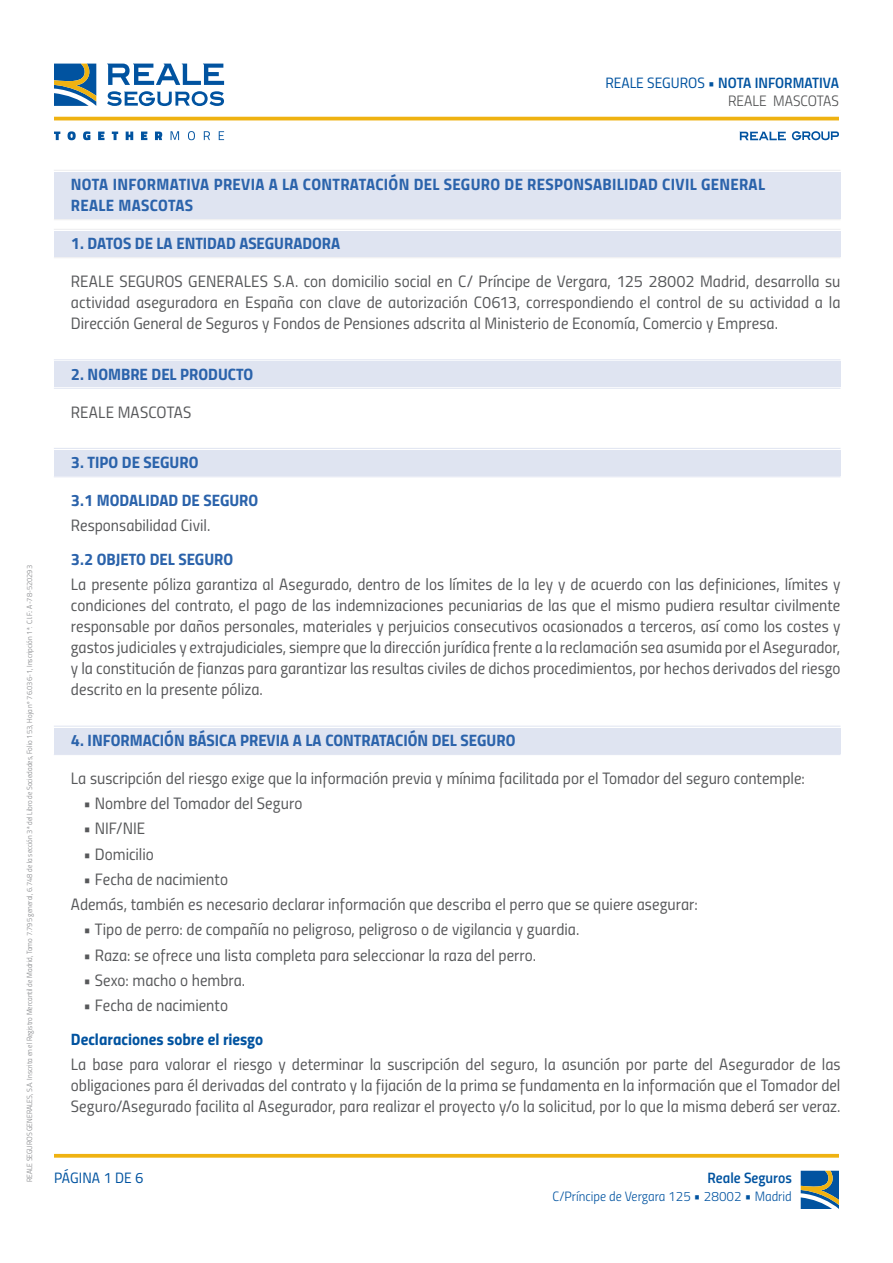
<style>
.page{position:relative;width:893px;height:1263px;background:#fff}
.page>*{position:absolute;margin:0;border:0;box-sizing:border-box;transform-origin:0 0}
.Estilo_de_párrafo_1{font:16.5px/21px "Titillium Regular Upright";color:#57585a;text-align:justify}
.titulares{font:16.5px/21px "Titillium Bold Upright";letter-spacing:.02em;color:#2b63ab}
.Estilo_de_párrafo_4-filete_azul{font:16.5px "Titillium Bold Upright";color:#2b63ab}
.Estilo_de_párrafo_1-2{font:16.5px "Titillium Bold Upright";color:#2b63ab}
.titulares-2{font:16.5px "Titillium Bold Upright";color:#2b63ab}
.Estilo_de_párrafo_1-3{font:16.5px "Titillium Bold Upright";color:#0153a0}
.t1{font:15px "Titillium Semibold Upright";color:#0153a0}
.t2{font:15px "Titillium Light Upright";color:#4b4c4d}
.t3{font:15px "Titillium Regular Upright";color:#0153a0}
.t4{font:13.5px "Titillium Light Upright";color:#0153a0}
.t5{font:7.5px "Titillium Light Upright";color:#808285}
.s1{font-family:"Titillium Regular Upright"}
.s2{font-family:"Titillium Semibold Upright";font-size:15px}
</style>
<div class="page">
<svg style="left:107px;top:64px;width:117px;height:21px"></svg>
<svg style="left:54px;top:64px;width:42px;height:42px;background:#507b8e"></svg>
<svg style="left:107px;top:91px;width:117px;height:15px"></svg>
<hr style="left:54px;top:117px;width:785px;height:3px;background:#efb211">
<svg style="left:54px;top:132px;width:6px;height:8px"></svg>
<svg style="left:68px;top:131px;width:8px;height:9px"></svg>
<svg style="left:83px;top:131px;width:7px;height:9px"></svg>
<svg style="left:98px;top:132px;width:6px;height:8px"></svg>
<svg style="left:112px;top:132px;width:6px;height:8px"></svg>
<svg style="left:126px;top:132px;width:7px;height:8px"></svg>
<svg style="left:141px;top:132px;width:6px;height:8px"></svg>
<svg style="left:155px;top:132px;width:7px;height:8px"></svg>
<svg style="left:171px;top:131px;width:8px;height:9px"></svg>
<svg style="left:188px;top:131px;width:7px;height:9px"></svg>
<svg style="left:204px;top:131px;width:6px;height:9px"></svg>
<svg style="left:219px;top:131px;width:5px;height:9px"></svg>
<svg style="left:739px;top:132px;width:47px;height:8px"></svg>
<svg style="left:792px;top:131px;width:47px;height:9px"></svg>
<svg style="left:801px;top:1171px;width:38px;height:38px"></svg>
<svg style="left:54px;top:1154px;width:785px;height:4px;background:#f0b824"></svg>
<div style="left:54px;top:172px;width:786px;height:46px;background:#dfe4f1"></div>
<hr style="left:54px;top:170px;width:786px;height:1px;background:#ececee">
<hr style="left:54px;top:219px;width:786px;height:1px;background:#ececee">
<div style="left:54px;top:231px;width:786px;height:25px;background:#dfe4f1"></div>
<hr style="left:54px;top:229px;width:786px;height:1px;background:#ececee">
<hr style="left:54px;top:257px;width:786px;height:1px;background:#ececee">
<div style="left:54px;top:362px;width:786px;height:25px;background:#dfe4f1"></div>
<hr style="left:54px;top:360px;width:786px;height:1px;background:#dfe4f1">
<hr style="left:54px;top:388px;width:786px;height:1px;background:#dfe4f1">
<div style="left:54px;top:450px;width:786px;height:25px;background:#dfe4f1"></div>
<hr style="left:54px;top:448px;width:786px;height:1px;background:#dfe4f1">
<hr style="left:54px;top:476px;width:786px;height:1px;background:#dfe4f1">
<div style="left:54px;top:728px;width:786px;height:25px;background:#dfe4f1"></div>
<hr style="left:54px;top:726px;width:786px;height:1px;background:#dfe4f1">
<hr style="left:54px;top:754px;width:786px;height:1px;background:#dfe4f1">
<p class="t1" style="left:605px;top:71px;width:235px"><span class="s1">REALE SEGUROS</span> • NOTA INFORMATIVA</p>
<p class="t2" style="left:728px;top:89px;width:112px">REALE MASCOTAS</p>
<p class="t5" style="left:24px;top:1182px;width:619px;rotate:-90deg">REALE SEGUROS GENERALES, S.A. Inscrita en el Registro Mercantil de Madrid, Tomo 7.795 general, 6.748 de la sección 3ª del Libro de Sociedades, Folio 153, Hoja nº 76.036-1, Inscripción 1ª. C.I.F.: A-78-520293</p>
<p class="titulares" style="left:71px;top:173px;width:696px">NOTA INFORMATIVA PREVIA A LA CONTRATACIÓN DEL SEGURO DE RESPONSABILIDAD CIVIL GENERAL<br>REALE MASCOTAS</p>
<p class="titulares-2" style="left:71px;top:230px;width:271px">1. DATOS DE LA ENTIDAD ASEGURADORA</p>
<p class="Estilo_de_párrafo_1" style="left:71px;top:270px;width:771px">REALE SEGUROS GENERALES S.A. con domicilio social en C/ Príncipe de Vergara, 125 28002 Madrid, desarrolla su actividad aseguradora en España con clave de autorización C0613, correspondiendo el control de su actividad a la Dirección General de Seguros y Fondos de Pensiones adscrita al Ministerio de Economía, Comercio y Empresa.</p>
<p class="Estilo_de_párrafo_4-filete_azul" style="left:71px;top:361px;width:184px">2. NOMBRE DEL PRODUCTO</p>
<p class="Estilo_de_párrafo_1" style="left:71px;top:400px;width:122px">REALE MASCOTAS</p>
<p class="Estilo_de_párrafo_4-filete_azul" style="left:71px;top:449px;width:129px">3. TIPO DE SEGURO</p>
<p class="Estilo_de_párrafo_1-2" style="left:71px;top:487px;width:189px">3.1 MODALIDAD DE SEGURO</p>
<p class="Estilo_de_párrafo_1" style="left:71px;top:514px;width:141px">Responsabilidad Civil.</p>
<p class="Estilo_de_párrafo_1-2" style="left:71px;top:546px;width:164px">3.2 OBJETO DEL SEGURO</p>
<p class="Estilo_de_párrafo_1" style="left:71px;top:573px;width:771px">La presente póliza garantiza al Asegurado, dentro de los límites de la ley y de acuerdo con las definiciones, límites y condiciones del contrato, el pago de las indemnizaciones pecuniarias de las que el mismo pudiera resultar civilmente responsable por daños personales, materiales y perjuicios consecutivos ocasionados a terceros, así como los costes y gastos judiciales y extrajudiciales, siempre que la dirección jurídica frente a la reclamación sea asumida por el Asegurador, y la constitución de fianzas para garantizar las resultas civiles de dichos procedimientos, por hechos derivados del riesgo descrito en la presente póliza.</p>
<p class="Estilo_de_párrafo_4-filete_azul" style="left:71px;top:727px;width:446px">4. INFORMACIÓN BÁSICA PREVIA A LA CONTRATACIÓN DEL SEGURO</p>
<p class="Estilo_de_párrafo_1" style="left:71px;top:767px;width:735px">La suscripción del riesgo exige que la información previa y mínima facilitada por el Tomador del seguro contemple:</p>
<p class="Estilo_de_párrafo_1" style="left:84px;top:792px;width:220px">• Nombre del Tomador del Seguro</p>
<p class="Estilo_de_párrafo_1" style="left:84px;top:817px;width:63px">• NIF/NIE</p>
<p class="Estilo_de_párrafo_1" style="left:84px;top:842px;width:72px">• Domicilio</p>
<p class="Estilo_de_párrafo_1" style="left:84px;top:868px;width:146px">• Fecha de nacimiento</p>
<p class="Estilo_de_párrafo_1" style="left:71px;top:893px;width:629px">Además, también es necesario declarar información que describa el perro que se quiere asegurar:</p>
<p class="Estilo_de_párrafo_1" style="left:84px;top:918px;width:497px">• Tipo de perro: de compañía no peligroso, peligroso o de vigilancia y guardia.</p>
<p class="Estilo_de_párrafo_1" style="left:84px;top:943px;width:454px">• Raza: se ofrece una lista completa para seleccionar la raza del perro.</p>
<p class="Estilo_de_párrafo_1" style="left:84px;top:969px;width:163px">• Sexo: macho o hembra.</p>
<p class="Estilo_de_párrafo_1" style="left:84px;top:994px;width:146px">• Fecha de nacimiento</p>
<p class="Estilo_de_párrafo_1-3" style="left:71px;top:1026px;width:194px">Declaraciones sobre el riesgo</p>
<p class="Estilo_de_párrafo_1" style="left:71px;top:1053px;width:771px">La base para valorar el riesgo y determinar la suscripción del seguro, la asunción por parte del Asegurador de las obligaciones para él derivadas del contrato y la fijación de la prima se fundamenta en la información que el Tomador del Seguro/Asegurado facilita al Asegurador, para realizar el proyecto y/o la solicitud, por lo que la misma deberá ser veraz.</p>
<p class="t3" style="left:54px;top:1166px;width:91px">PÁGINA 1 DE 6</p>
<p class="t1" style="left:707px;top:1166px;width:86px">Reale Seguros</p>
<p class="t4" style="left:553px;top:1186px;width:241px">C/Príncipe de Vergara 125 <span class="s2">•</span> 28002 <span class="s2">•</span> Madrid</p>
</div>
